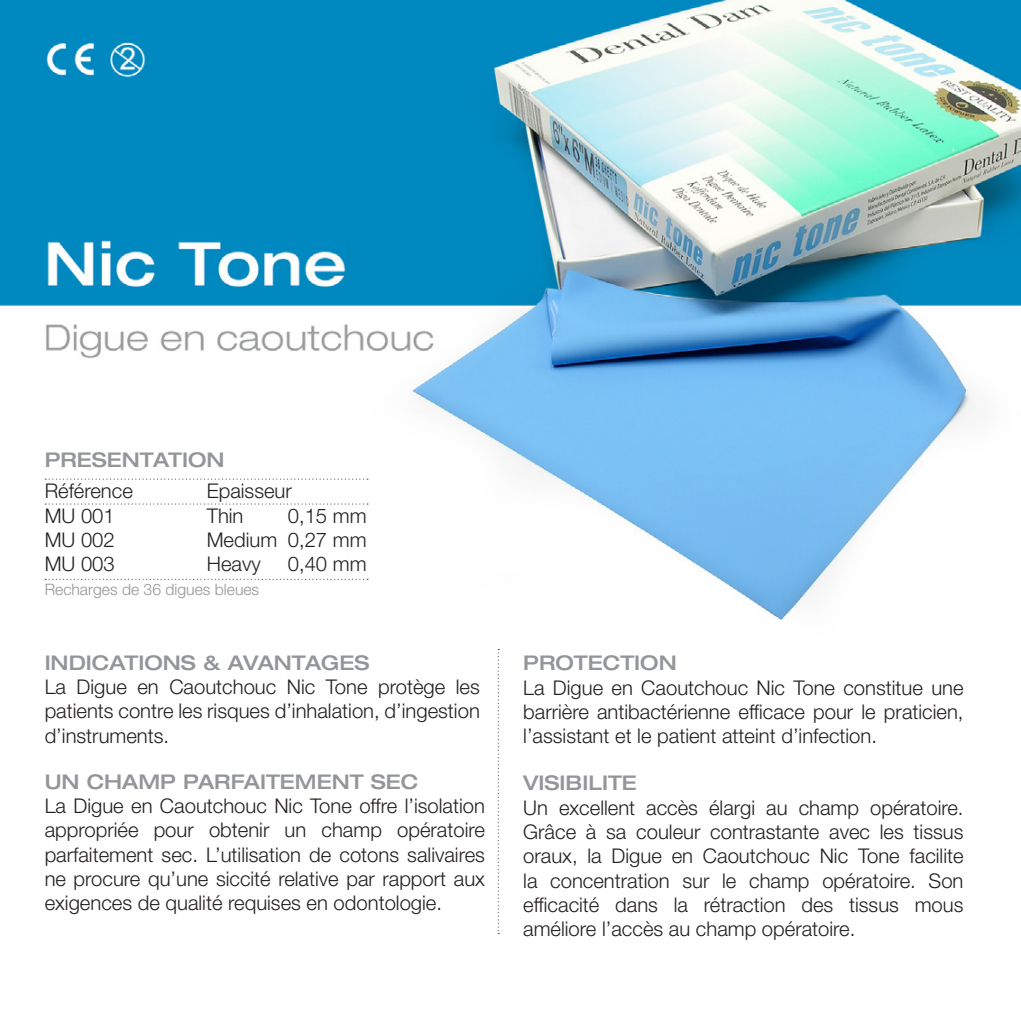
<style>
.page{position:relative;width:1021px;height:1021px;background:#fff}
.page>*{position:absolute;margin:0;border:0;box-sizing:border-box;transform-origin:0 0}
.t1{font:300 20.25px/24.3px "Helvetica Neue LT Std";color:#231f20;text-align:justify}
.t2{font:500 expanded 20.25px "Helvetica Neue LT Std";color:#939598}
.t3{font:300 15.75px "Helvetica Neue LT Std";color:#939598}
</style>
<div class="page">
<img style="left:0;top:0;width:1020px;height:935px">
<svg style="left:45px;top:478px;width:323px;height:1px"></svg>
<svg style="left:45px;top:503px;width:323px;height:1px"></svg>
<svg style="left:45px;top:578px;width:323px;height:2px"></svg>
<svg style="left:497px;top:649px;width:2px;height:285px"></svg>
<p class="t2" style="left:45px;top:447px;width:181px">PRESENTATION</p>
<p class="t1" style="left:45px;top:478px;width:90px">Référence</p>
<p class="t1" style="left:207px;top:478px;width:87px">Epaisseur</p>
<p class="t1" style="left:45px;top:502px;width:72px">MU 001</p>
<p class="t1" style="left:207px;top:502px;width:38px">Thin</p>
<p class="t1" style="left:288px;top:502px;width:80px">0,15 mm</p>
<p class="t1" style="left:45px;top:527px;width:72px">MU 002</p>
<p class="t1" style="left:207px;top:527px;width:161px">Medium 0,27 mm</p>
<p class="t1" style="left:45px;top:551px;width:72px">MU 003</p>
<p class="t1" style="left:207px;top:551px;width:56px">Heavy</p>
<p class="t1" style="left:288px;top:551px;width:80px">0,40 mm</p>
<p class="t3" style="left:45px;top:579px;width:216px">Recharges de 36 digues bleues</p>
<p class="t2" style="left:45px;top:649px;width:326px">INDICATIONS &amp; AVANTAGES</p>
<p class="t1" style="left:45px;top:674px;width:436px">La Digue en Caoutchouc Nic Tone protège les patients contre les risques d’inhalation, d’ingestion d’instruments.</p>
<p class="t2" style="left:45px;top:769px;width:375px">UN CHAMP PARFAITEMENT SEC</p>
<p class="t1" style="left:45px;top:793px;width:442px">La Digue en Caoutchouc Nic Tone offre l’isolation appropriée pour obtenir un champ opératoire parfaitement sec. L’utilisation de cotons salivaires ne procure qu’une siccité relative par rapport aux exigences de qualité requises en odontologie.</p>
<p class="t2" style="left:523px;top:650px;width:155px">PROTECTION</p>
<p class="t1" style="left:523px;top:675px;width:442px">La Digue en Caoutchouc Nic Tone constitue une barrière antibactérienne efficace pour le praticien, l’assistant et le patient atteint d’infection.</p>
<p class="t2" style="left:523px;top:770px;width:115px">VISIBILITE</p>
<p class="t1" style="left:523px;top:795px;width:442px">Un excellent accès élargi au champ opératoire.<br>Grâce à sa couleur contrastante avec les tissus oraux, la Digue en Caoutchouc Nic Tone facilite la concentration sur le champ opératoire. Son efficacité dans la rétraction des tissus mous améliore l’accès au champ opératoire.</p>
</div>
